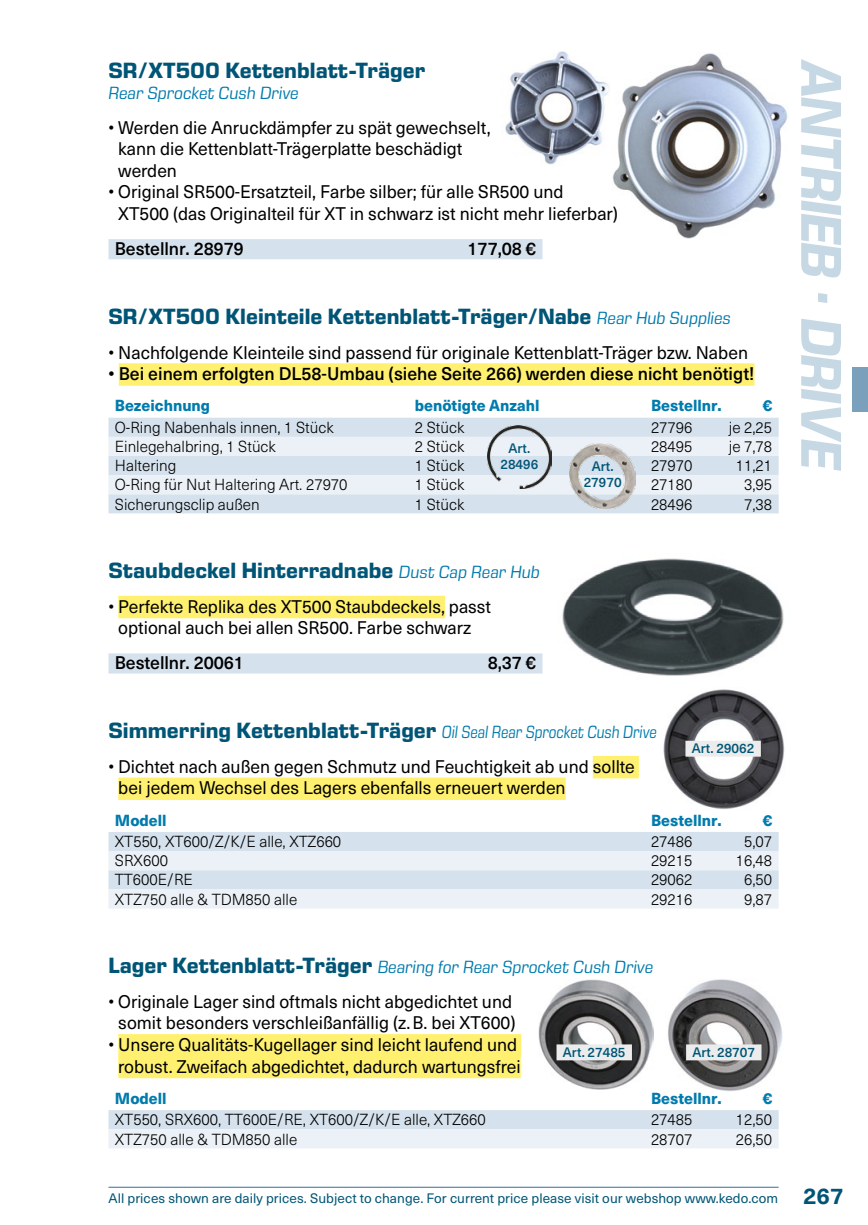
<style>
.page{position:relative;width:868px;height:1225px;background:#fff}
.page>*{position:absolute;margin:0;border:0;box-sizing:border-box;transform-origin:0 0}
.t1{font:italic 700 58.5px "Eurostile Next Pro";letter-spacing:-.02em;color:#c7d8e5}
.t2{font:700 22.5px "Eurostile Next Pro";color:#005576}
.t3{font:18px/21.6px "Neue Haas Unica Pro";color:#000;text-align:center}
.t4{font:500 18px "Neue Haas Unica Pro";color:#000}
.t5{font:italic 18px "Eurostile Next Pro";color:#007bad}
.t6{font:300 15.75px "Neue Haas Unica Pro";color:#000}
.t7{font:800 15.75px "Neue Haas Unica Pro";color:#007bad}
.t8{font:13.5px "Neue Haas Unica Pro";letter-spacing:.005em;color:#005576}
.t9{font:500 13.5px/15.8px "Neue Haas Unica Pro";color:#005576;text-align:center}
.s1{font-weight:400;font-style:italic;font-size:18px;color:#007bad}
.s2{font-weight:700;font-style:normal;font-size:22.5px;color:#005576}
.s3{font-weight:700;font-size:22.5px}
</style>
<div class="page">
<hr style="left:108px;top:1186px;width:670px;height:1px;background:#4a7f9f">
<div style="left:851px;top:367px;width:16px;height:45px;background:#7ba0bb"></div>
<div style="left:118px;top:1034px;width:403px;height:22px;background:#fff16f"></div>
<div style="left:118px;top:1055px;width:402px;height:23px;background:#fff16f"></div>
<svg style="left:108px;top:1110px;width:670px;height:38px;background:#e0e9f1"></svg>
<img style="left:562px;top:558px;width:222px;height:118px">
<div style="left:118px;top:596px;width:327px;height:22px;background:#fff16f"></div>
<div style="left:108px;top:653px;width:434px;height:20px;background:#d5e1ec"></div>
<div style="left:119px;top:363px;width:635px;height:23px;background:#fff16f"></div>
<div style="left:108px;top:418px;width:670px;height:95px;background:#d5e1ec"></div>
<svg style="left:108px;top:437px;width:670px;height:57px;background:#e3ebf2"></svg>
<img style="left:612px;top:53px;width:176px;height:185px">
<img style="left:505px;top:51px;width:105px;height:114px">
<img style="left:663px;top:689px;width:122px;height:120px">
<div style="left:592px;top:756px;width:46px;height:22px;background:#fff16f"></div>
<div style="left:118px;top:777px;width:447px;height:23px;background:#fff16f"></div>
<svg style="left:108px;top:832px;width:670px;height:76px;background:#e0e9f1"></svg>
<div style="left:685px;top:740px;width:75px;height:16px;background:#ececec"></div>
<img style="left:538px;top:979px;width:115px;height:111px">
<img style="left:668px;top:979px;width:114px;height:112px">
<div style="left:686px;top:1044px;width:75px;height:16px;background:#ececec"></div>
<div style="left:556px;top:1044px;width:76px;height:16px;background:#ececec"></div>
<div style="left:108px;top:239px;width:434px;height:20px;background:#d5e1ec"></div>
<img style="left:569px;top:444px;width:66px;height:64px">
<img style="left:487px;top:426px;width:65px;height:62px">
<p class="t2" style="left:108px;top:57px;width:318px">SR/XT500 Kettenblatt-Träger</p>
<p class="t5" style="left:108px;top:83px;width:191px">Rear Sprocket Cush Drive</p>
<p class="t3" style="left:118px;top:117px;width:374px;text-align:left;text-indent:-10px">• Werden die Anruckdämpfer zu spät gewechselt, kann die Kettenblatt-Trägerplatte beschädigt werden</p>
<p class="t3" style="left:118px;top:181px;width:501px;text-align:left;text-indent:-10px">• Original SR500-Ersatzteil, Farbe silber; für alle SR500 und<br>XT500 (das Originalteil für XT in schwarz ist nicht mehr lieferbar)</p>
<p class="t4" style="left:115px;top:238px;width:131px">Bestellnr. 28979</p>
<p class="t4" style="left:467px;top:238px;width:70px">177,08 €</p>
<p class="t2" style="left:108px;top:304px;width:623px">SR/XT500 Kleinteile Kettenblatt-Träger/Nabe <span class="s1">Rear Hub Supplies</span></p>
<p class="t3" style="left:108px;top:342px;width:641px">• Nachfolgende Kleinteile sind passend für originale Kettenblatt-Träger bzw. Naben</p>
<p class="t4" style="left:108px;top:363px;width:647px">• Bei einem erfolgten DL58-Umbau (siehe Seite 266) werden diese nicht benötigt!</p>
<p class="t7" style="left:115px;top:396px;width:97px">Bezeichnung</p>
<p class="t7" style="left:415px;top:396px;width:126px">benötigte Anzahl</p>
<p class="t7" style="left:651px;top:396px;width:72px">Bestellnr.</p>
<p class="t7" style="left:762px;top:396px;width:11px">€</p>
<p class="t6" style="left:115px;top:418px;width:220px">O-Ring Nabenhals innen, 1 Stück</p>
<p class="t6" style="left:415px;top:418px;width:51px">2 Stück</p>
<p class="t6" style="left:651px;top:418px;width:43px">27796</p>
<p class="t6" style="left:728px;top:418px;width:45px">je 2,25</p>
<p class="t6" style="left:115px;top:437px;width:162px">Einlegehalbring, 1 Stück</p>
<p class="t6" style="left:415px;top:437px;width:51px">2 Stück</p>
<p class="t6" style="left:651px;top:437px;width:43px">28495</p>
<p class="t6" style="left:728px;top:437px;width:45px">je 7,78</p>
<p class="t6" style="left:115px;top:456px;width:63px">Haltering</p>
<p class="t6" style="left:415px;top:456px;width:51px">1 Stück</p>
<p class="t6" style="left:651px;top:456px;width:43px">27970</p>
<p class="t6" style="left:735px;top:456px;width:38px">11,21</p>
<p class="t6" style="left:115px;top:475px;width:234px">O-Ring für Nut Haltering Art. 27970</p>
<p class="t6" style="left:415px;top:475px;width:51px">1 Stück</p>
<p class="t6" style="left:651px;top:475px;width:43px">27180</p>
<p class="t6" style="left:744px;top:475px;width:30px">3,95</p>
<p class="t6" style="left:115px;top:494px;width:146px">Sicherungsclip außen</p>
<p class="t6" style="left:415px;top:494px;width:51px">1 Stück</p>
<p class="t6" style="left:651px;top:494px;width:43px">28496</p>
<p class="t6" style="left:744px;top:494px;width:30px">7,38</p>
<p class="t9" style="left:500px;top:440px;width:40px">Art.<br>28496</p>
<p class="t9" style="left:583px;top:459px;width:40px">Art.<br>27970</p>
<p class="t2" style="left:108px;top:558px;width:432px">Staubdeckel Hinterradnabe <span class="s1">Dust Cap Rear Hub</span></p>
<p class="t3" style="left:108px;top:596px;width:384px">• Perfekte Replika des XT500 Staubdeckels, passt optional auch bei allen SR500. Farbe schwarz</p>
<p class="t4" style="left:115px;top:652px;width:131px">Bestellnr. 20061</p>
<p class="t4" style="left:487px;top:652px;width:50px">8,37 €</p>
<p class="t2" style="left:108px;top:718px;width:549px">Simmerring Kettenblatt-Träger <span class="s1">Oil Seal Rear Sprocket Cush Drive</span></p>
<p class="t3" style="left:118px;top:756px;width:518px;text-align:left;text-indent:-10px">• Dichtet nach außen gegen Schmutz und Feuchtigkeit ab und sollte bei jedem Wechsel des Lagers ebenfalls erneuert werden</p>
<p class="t7" style="left:115px;top:810px;width:53px">Modell</p>
<p class="t7" style="left:651px;top:810px;width:72px">Bestellnr.</p>
<p class="t7" style="left:762px;top:810px;width:11px">€</p>
<p class="t6" style="left:115px;top:832px;width:228px">XT550, XT600/Z/K/E alle, XTZ660</p>
<p class="t6" style="left:651px;top:832px;width:43px">27486</p>
<p class="t6" style="left:744px;top:832px;width:30px">5,07</p>
<p class="t6" style="left:115px;top:851px;width:55px">SRX600</p>
<p class="t6" style="left:651px;top:851px;width:43px">29215</p>
<p class="t6" style="left:735px;top:851px;width:38px">16,48</p>
<p class="t6" style="left:115px;top:870px;width:79px">TT600E/RE</p>
<p class="t6" style="left:651px;top:870px;width:43px">29062</p>
<p class="t6" style="left:744px;top:870px;width:30px">6,50</p>
<p class="t6" style="left:115px;top:889px;width:184px">XTZ750 alle &amp; TDM850 alle</p>
<p class="t6" style="left:651px;top:889px;width:43px">29216</p>
<p class="t6" style="left:744px;top:889px;width:30px">9,87</p>
<p class="t9" style="left:691px;top:741px;width:64px">Art. 29062</p>
<p class="t5" style="left:108px;top:957px;width:546px"><span class="s2">Lager Kettenblatt-Träger</span> Bearing for Rear Sprocket Cush Drive</p>
<p class="t3" style="left:108px;top:991px;width:408px">• Originale Lager sind oftmals nicht abgedichtet und somit besonders verschleißanfällig (z.B. bei XT600)</p>
<p class="t3" style="left:108px;top:1034px;width:413px">• Unsere Qualitäts-Kugellager sind leicht laufend und robust. Zweifach abgedichtet, dadurch wartungsfrei</p>
<p class="t7" style="left:115px;top:1088px;width:53px">Modell</p>
<p class="t7" style="left:651px;top:1088px;width:72px">Bestellnr.</p>
<p class="t7" style="left:762px;top:1088px;width:11px">€</p>
<p class="t6" style="left:115px;top:1110px;width:372px">XT550, SRX600, TT600E/RE, XT600/Z/K/E alle, XTZ660</p>
<p class="t6" style="left:651px;top:1110px;width:43px">27485</p>
<p class="t6" style="left:735px;top:1110px;width:38px">12,50</p>
<p class="t6" style="left:115px;top:1129px;width:184px">XTZ750 alle &amp; TDM850 alle</p>
<p class="t6" style="left:651px;top:1129px;width:43px">28707</p>
<p class="t6" style="left:735px;top:1129px;width:38px">26,50</p>
<p class="t9" style="left:563px;top:1044px;width:64px">Art. 27485</p>
<p class="t9" style="left:692px;top:1044px;width:64px">Art. 28707</p>
<h1 class="t1" style="left:854px;top:61px;width:412px;rotate:90deg">Antrieb · Drive</h1>
<p class="t8" style="left:108px;top:1190px;width:736px">All prices shown are daily prices. Subject to change. For current price please visit our webshop www.kedo.com <span class="s3">267</span></p>
</div>
